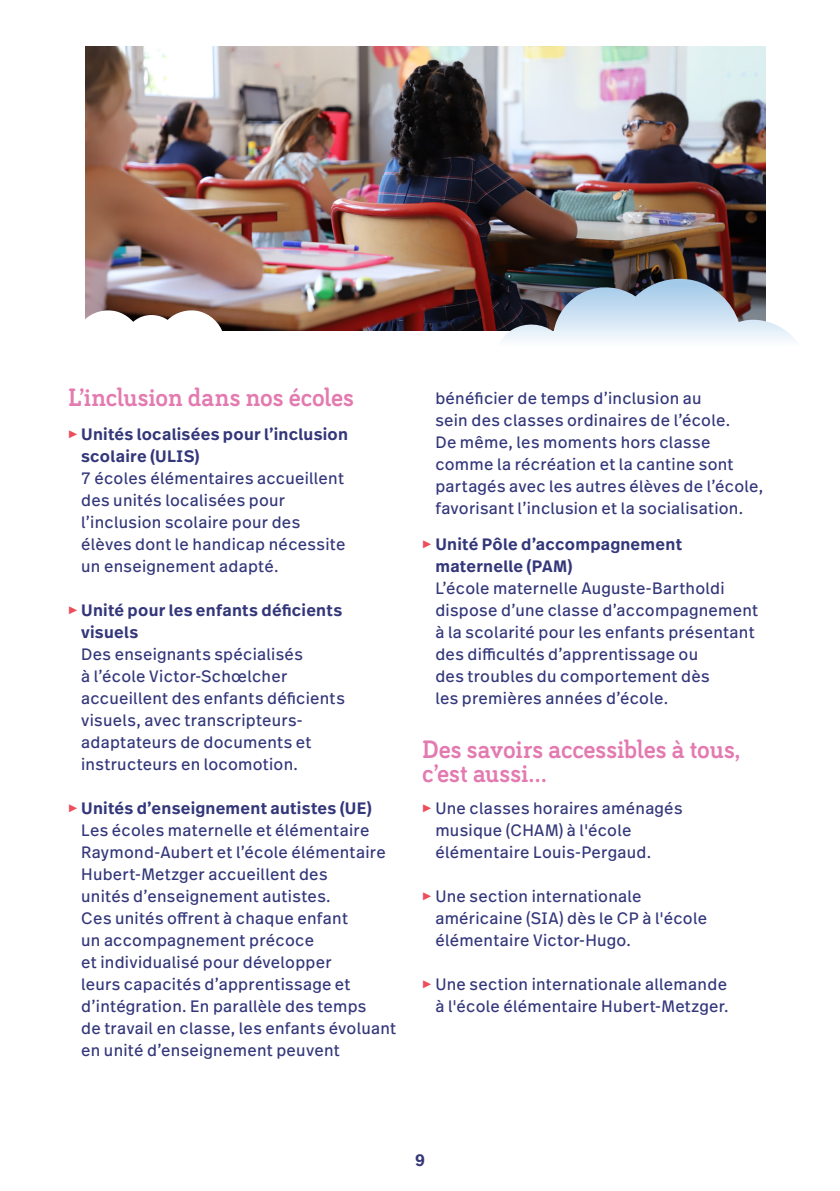
<style>
.page{position:relative;width:840px;height:1191px;background:#fff}
.page>*{position:absolute;margin:0;border:0;box-sizing:border-box;transform-origin:0 0}
.sous-titres{font:700 26px/24px "Bariol Serif";color:#e37ab0;scale:.96 1}
.body{font:16.4px/22px "Real Text Pro";letter-spacing:.015em;color:#33377a}
.t1{font:600 16.4px "Real Text Pro";color:#33377a}
.s1{font-family:"Source Sans Pro";color:#ed4e5c}
.s2{font-weight:600}
</style>
<div class="page">
<img style="left:85px;top:46px;width:679px;height:284px">
<svg style="left:85px;top:308px;width:173px;height:23px"></svg>
<svg style="left:495px;top:279px;width:301px;height:62px;background:#a1aab5"></svg>
<p class="sous-titres" style="left:68px;top:384px;width:299px">L’inclusion dans nos écoles</p>
<p class="body" style="left:81px;top:423px;width:268px;text-indent:-13px"><span class="s1">▶</span> <span class="s2">Unités localisées pour l’inclusion scolaire (ULIS)<br></span>7 écoles élémentaires accueillent des unités localisées pour l’inclusion scolaire pour des élèves dont le handicap nécessite un enseignement adapté.</p>
<p class="body" style="left:81px;top:599px;width:265px;text-indent:-13px"><span class="s1">▶</span> <span class="s2">Unité pour les enfants déficients visuels<br></span>Des enseignants spécialisés<br>à l’école Victor-Schœlcher accueillent des enfants déficients visuels, avec transcripteurs&shy;adaptateurs de documents et instructeurs en locomotion.</p>
<p class="body" style="left:81px;top:797px;width:316px;text-indent:-13px"><span class="s1">▶</span> <span class="s2">Unités d’enseignement autistes (UE)<br></span>Les écoles maternelle et élémentaire Raymond-Aubert et l’école élémentaire Hubert-Metzger accueillent des<br>unités d’enseignement autistes.<br>Ces unités offrent à chaque enfant<br>un accompagnement précoce<br>et individualisé pour développer<br>leurs capacités d’apprentissage et d’intégration. En parallèle des temps<br>de travail en classe, les enfants évoluant en unité d’enseignement peuvent</p>
<p class="body" style="left:435px;top:387px;width:329px">bénéficier de temps d’inclusion au<br>sein des classes ordinaires de l’école.<br>De même, les moments hors classe comme la récréation et la cantine sont partagés avec les autres élèves de l’école, favorisant l’inclusion et la socialisation.</p>
<p class="body" style="left:435px;top:533px;width:324px;text-indent:-13px"><span class="s1">▶</span> <span class="s2">Unité Pôle d’accompagnement maternelle (PAM)<br></span>L’école maternelle Auguste-Bartholdi dispose d’une classe d’accompagnement à la scolarité pour les enfants présentant des difficultés d’apprentissage ou<br>des troubles du comportement dès<br>les premières années d’école.</p>
<p class="sous-titres" style="left:422px;top:736px;width:333px">Des savoirs accessibles à tous, c’est aussi…</p>
<p class="body" style="left:435px;top:797px;width:248px;text-indent:-13px"><span class="s1">▶</span> Une classes horaires aménagés musique (CHAM) à l'école élémentaire Louis-Pergaud.</p>
<p class="body" style="left:435px;top:885px;width:273px;text-indent:-13px"><span class="s1">▶</span> Une section internationale américaine (SIA) dès le CP à l'école élémentaire Victor-Hugo.</p>
<p class="body" style="left:422px;top:973px;width:308px;text-align:right"><span class="s1">▶</span> Une section internationale allemande à l'école élémentaire Hubert-Metzger.</p>
<p class="t1" style="left:415px;top:1148px;width:11px">9</p>
</div>
